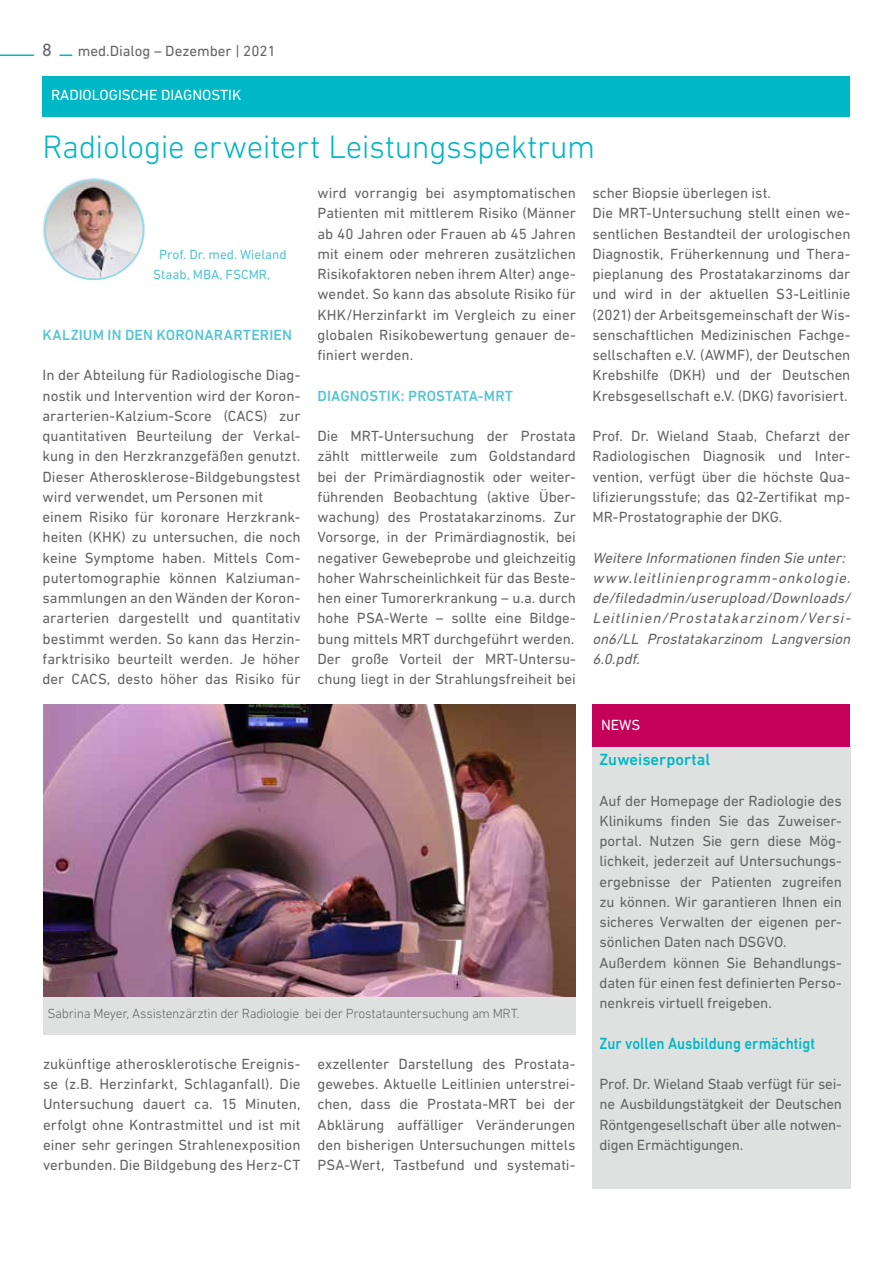
<style>
.page{position:relative;width:893px;height:1263px;background:#fff}
.page>*{position:absolute;margin:0;border:0;box-sizing:border-box;transform-origin:0 0}
.t1{font:300 33px "DIN Next LT Pro";letter-spacing:-.015em;color:#00b7c6}
.t2{font:18px "DIN Next LT Pro";color:#636466}
.t3{font:500 16.5px "DIN Next LT Pro";color:#00b7c6;scale:.9 1}
.t4{font:500 16.5px "DIN Next LT Pro";color:#00b7c6}
.t5{font:15px/20.2px "DIN Next LT Pro";letter-spacing:-.005em;color:#636466;text-align:justify}
.t6{font:italic 15px/20.2px "DIN Next LT Pro";color:#636466}
.t7{font:500 15px "DIN Next LT Pro";letter-spacing:.01em;color:#55c5d2}
.t8{font:15px "DIN Next LT Pro";color:#fff}
.t9{font:300 13.5px "DIN Next LT Pro";letter-spacing:-.02em;color:#636466}
.t10{font:13.5px/20.2px "DIN Next LT Pro";color:#55c5d2}
</style>
<div class="page">
<hr style="left:0;top:55px;width:34px;height:1px;background:#00b7c6">
<svg style="left:60px;top:55px;width:12px;height:1px"></svg>
<div style="left:592px;top:745px;width:259px;height:443px;background:#dfe1e1"></div>
<div style="left:43px;top:77px;width:807px;height:40px;background:#00b7c6"></div>
<img style="left:43px;top:704px;width:533px;height:304px">
<div style="left:43px;top:997px;width:532px;height:38px;background:#dfe1e1"></div>
<img style="left:44px;top:179px;width:100px;height:100px;border-radius:50px">
<div style="left:44px;top:180px;width:100px;height:100px;border:2px solid #92d6e3;border-radius:50%"></div>
<div style="left:592px;top:704px;width:258px;height:43px;background:#c4005b"></div>
<p class="t2" style="left:42px;top:39px;width:11px">8</p>
<p class="t5" style="left:78px;top:40px;width:200px">med.Dialog – Dezember | 2021</p>
<p class="t8" style="left:51px;top:86px;width:192px">RADIOLOGISCHE DIAGNOSTIK</p>
<h1 class="t1" style="left:43px;top:127px;width:554px">Radiologie erweitert Leistungsspektrum</h1>
<p class="t10" style="left:153px;top:244px;width:135px;text-indent:6px">Prof. Dr. med. Wieland<br>Staab, MBA, FSCMR,</p>
<p class="t7" style="left:43px;top:326px;width:251px">KALZIUM IN DEN KORONARARTERIEN</p>
<p class="t5" style="left:43px;top:365px;width:259px;text-align:left">In der Abteilung für Radiologische Diag&shy;nostik und Intervention wird der Koron&shy;ararterien-Kalzium-Score (CACS) zur quantitativen Beurteilung der Verkal&shy;kung in den Herzkranzgefäßen genutzt.<br>Dieser Atherosklerose-Bildgebungstest wird verwendet, um Personen mit einem Risiko für koronare Herzkrank&shy;heiten (KHK) zu untersuchen, die noch keine Symptome haben. Mittels Com&shy;putertomographie können Kalziuman&shy;sammlungen an den Wänden der Koron&shy;ararterien dargestellt und quantitativ bestimmt werden. So kann das Herzin&shy;farktrisiko beurteilt werden. Je höher der CACS, desto höher das Risiko für</p>
<p class="t5" style="left:317px;top:183px;width:260px">wird vorrangig bei asymptomatischen Patienten mit mittlerem Risiko (Männer ab 40 Jahren oder Frauen ab 45 Jahren mit einem oder mehreren zusätzlichen Risikofaktoren neben ihrem Alter) ange&shy;wendet. So kann das absolute Risiko für KHK/Herzinfarkt im Vergleich zu einer globalen Risikobewertung genauer de&shy;finiert werden.</p>
<p class="t7" style="left:317px;top:387px;width:197px">DIAGNOSTIK: PROSTATA-MRT</p>
<p class="t5" style="left:317px;top:426px;width:260px">Die MRT-Untersuchung der Prostata zählt mittlerweile zum Goldstandard bei der Primärdiagnostik oder weiter&shy;führenden Beobachtung (aktive Über&shy;wachung) des Prostatakarzinoms. Zur Vorsorge, in der Primärdiagnostik, bei negativer Gewebeprobe und gleichzeitig hoher Wahrscheinlichkeit für das Beste&shy;hen einer Tumorerkrankung – u.a. durch hohe PSA-Werte – sollte eine Bildge&shy;bung mittels MRT durchgeführt werden.<br>Der große Vorteil der MRT-Untersu&shy;chung liegt in der Strahlungsfreiheit bei</p>
<p class="t9" style="left:47px;top:1006px;width:474px">Sabrina Meyer, Assistenzärztin der Radiologie bei der Prostatauntersuchung am MRT.</p>
<p class="t5" style="left:43px;top:1053px;width:259px">zukünftige atherosklerotische Ereignis&shy;se (z.B. Herzinfarkt, Schlaganfall). Die Untersuchung dauert ca. 15 Minuten, erfolgt ohne Kontrastmittel und ist mit einer sehr geringen Strahlenexposition verbunden. Die Bildgebung des Herz-CT</p>
<p class="t5" style="left:317px;top:1053px;width:259px">exzellenter Darstellung des Prostata&shy;gewebes. Aktuelle Leitlinien unterstrei&shy;chen, dass die Prostata-MRT bei der Abklärung auffälliger Veränderungen den bisherigen Untersuchungen mittels PSA-Wert, Tastbefund und systemati-</p>
<p class="t5" style="left:592px;top:183px;width:259px;text-align:left">scher Biopsie überlegen ist.<br>Die MRT-Untersuchung stellt einen we&shy;sentlichen Bestandteil der urologischen Diagnostik, Früherkennung und Thera&shy;pieplanung des Prostatakarzinoms dar und wird in der aktuellen S3-Leitlinie (2021) der Arbeitsgemeinschaft der Wis&shy;senschaftlichen Medizinischen Fachge&shy;sellschaften e.V. (AWMF), der Deutschen Krebshilfe (DKH) und der Deutschen Krebsgesellschaft e.V. (DKG) favorisiert.</p>
<p class="t5" style="left:592px;top:426px;width:259px">Prof. Dr. Wieland Staab, Chefarzt der Radiologischen Diagnosik und Inter&shy;vention, verfügt über die höchste Qua&shy;lifizierungsstufe; das Q2-Zertifikat mp-MR-Prostatographie der DKG.</p>
<p class="t6" style="left:592px;top:547px;width:263px">Weitere Informationen finden Sie unter: www.leitlinienprogramm-onkologie. de/filedadmin/userupload/Downloads/ Leitlinien/Prostatakarzinom/Versi&shy;on6/LL Prostatakarzinom Langversion 6.0.pdf.</p>
<p class="t8" style="left:601px;top:716px;width:41px">NEWS</p>
<p class="t4" style="left:600px;top:750px;width:112px">Zuweiserportal</p>
<p class="t5" style="left:600px;top:790px;width:244px;text-align:left">Auf der Homepage der Radiologie des Klinikums finden Sie das Zuweiser&shy;portal. Nutzen Sie gern diese Mög&shy;lichkeit, jederzeit auf Untersuchungs&shy;ergebnisse der Patienten zugreifen zu können. Wir garantieren Ihnen ein sicheres Verwalten der eigenen per&shy;sönlichen Daten nach DSGVO.<br>Außerdem können Sie Behandlungs&shy;daten für einen fest definierten Perso&shy;nenkreis virtuell freigeben.</p>
<p class="t3" style="left:600px;top:1033px;width:241px">Zur vollen Ausbildung ermächtigt</p>
<p class="t5" style="left:600px;top:1074px;width:244px">Prof. Dr. Wieland Staab verfügt für sei&shy;ne Ausbildungstätgkeit der Deutschen Röntgengesellschaft über alle notwen&shy;digen Ermächtigungen.</p>
</div>
